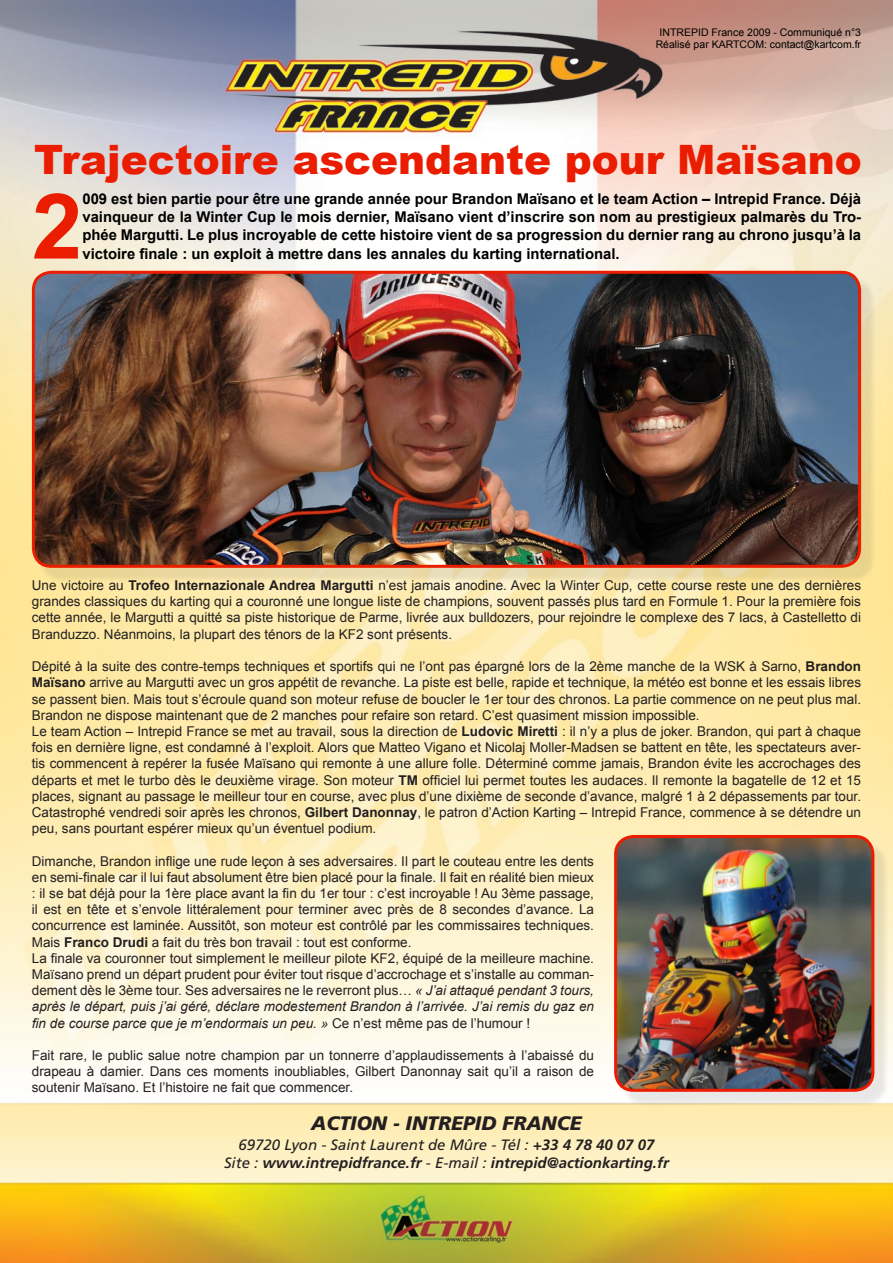
<style>
.page{position:relative;width:893px;height:1263px;background:#fff}
.page>*{position:absolute;margin:0;border:0;box-sizing:border-box;transform-origin:0 0}
.t1{font:700 90.9px "Arial";color:#eb1d00}
.t2{font:900 40.5px "Arial";color:#eb1d00}
.t3{font:italic 900 19.5px "Frutiger LT Std";color:#231f20}
.t4{font:italic 700 15px/18px "Frutiger LT Std";color:#231f20;text-align:center}
.t5{font:700 14.85px/18.1px "Arial";color:#000;text-align:justify}
.t6{font:13.5px/16.2px "Arial";color:#231f20;text-align:justify}
.t7{font:10.5px/12.6px "Arial";color:#000;text-align:center}
.s1{font-weight:700}
.s2{font-style:italic}
.s3{font-weight:400}
</style>
<div class="page">
<img style="left:0;top:0;width:893px;height:1263px">
<div style="left:38px;top:277px;width:844px;height:312px;background:#231f20;opacity:.1"></div>
<img style="left:33px;top:272px;width:827px;height:294px">
<div style="left:32px;top:271px;width:829px;height:297px;border:3px solid #eb1c00;border-radius:18px"></div>
<div style="left:620px;top:841px;width:273px;height:272px;background:#231f20;opacity:.1"></div>
<img style="left:616px;top:836px;width:257px;height:254px">
<div style="left:614px;top:835px;width:260px;height:257px;border:3px solid #eb1c00;border-radius:18px"></div>
<p class="t7" style="left:656px;top:26px;width:207px">INTREPID France 2009 - Communiqué n°3<br>Réalisé par KARTCOM: contact@kartcom.fr</p>
<h2 class="t2" style="left:34px;top:130px;width:829px">Trajectoire ascendante pour Maïsano</h2>
<h1 class="t1" style="left:32px;top:167px;width:52px">2</h1>
<p class="t5" style="left:82px;top:190px;width:780px">009 est bien partie pour être une grande année pour Brandon Maïsano et le team Action – Intrepid France. Déjà vainqueur de la Winter Cup le mois dernier, Maïsano vient d’inscrire son nom au prestigieux palmarès du Tro&shy;phée Margutti. Le plus incroyable de cette histoire vient de sa progression du dernier rang au chrono jusqu’à la victoire finale : un exploit à mettre dans les annales du karting international.</p>
<p class="t6" style="left:32px;top:577px;width:831px">Une victoire au <span class="s1">Trofeo Internazionale Andrea Margutti</span> n’est jamais anodine. Avec la Winter Cup, cette course reste une des dernières grandes classiques du karting qui a couronné une longue liste de champions, souvent passés plus tard en Formule 1. Pour la première fois cette année, le Margutti a quitté sa piste historique de Parme, livrée aux bulldozers, pour rejoindre le complexe des 7 lacs, à Castelletto di Branduzzo. Néanmoins, la plupart des ténors de la KF2 sont présents.</p>
<p class="t6" style="left:32px;top:658px;width:831px;text-align:left">Dépité à la suite des contre-temps techniques et sportifs qui ne l’ont pas épargné lors de la 2ème manche de la WSK à Sarno, <span class="s1">Brandon Maïsano</span> arrive au Margutti avec un gros appétit de revanche. La piste est belle, rapide et technique, la météo est bonne et les essais libres se passent bien. Mais tout s’écroule quand son moteur refuse de boucler le 1er tour des chronos. La partie commence on ne peut plus mal.<br>Brandon ne dispose maintenant que de 2 manches pour refaire son retard. C’est quasiment mission impossible.<br>Le team Action – Intrepid France se met au travail, sous la direction de <span class="s1">Ludovic Miretti</span> : il n’y a plus de joker. Brandon, qui part à chaque fois en dernière ligne, est condamné à l’exploit. Alors que Matteo Vigano et Nicolaj Moller-Madsen se battent en tête, les spectateurs aver&shy;tis commencent à repérer la fusée Maïsano qui remonte à une allure folle. Déterminé comme jamais, Brandon évite les accrochages des départs et met le turbo dès le deuxième virage. Son moteur <span class="s1">TM</span> officiel lui permet toutes les audaces. Il remonte la bagatelle de 12 et 15 places, signant au passage le meilleur tour en course, avec plus d’une dixième de seconde d’avance, malgré 1 à 2 dépassements par tour.<br>Catastrophé vendredi soir après les chronos, <span class="s1">Gilbert Danonnay</span>, le patron d’Action Karting – Intrepid France, commence à se détendre un peu, sans pourtant espérer mieux qu’un éventuel podium.</p>
<p class="t6" style="left:32px;top:853px;width:564px;text-align:left">Dimanche, Brandon inflige une rude leçon à ses adversaires. Il part le couteau entre les dents en semi-finale car il lui faut absolument être bien placé pour la finale. Il fait en réalité bien mieux : il se bat déjà pour la 1ère place avant la fin du 1er tour : c’est incroyable ! Au 3ème passage, il est en tête et s’envole littéralement pour terminer avec près de 8 secondes d’avance. La concurrence est laminée. Aussitôt, son moteur est contrôlé par les commissaires techniques.<br>Mais <span class="s1">Franco Drudi</span> a fait du très bon travail : tout est conforme.<br>La finale va couronner tout simplement le meilleur pilote KF2, équipé de la meilleure machine.<br>Maïsano prend un départ prudent pour éviter tout risque d’accrochage et s’installe au comman&shy;dement dès le 3ème tour. Ses adversaires ne le reverront plus… <span class="s2">« J’ai attaqué pendant 3 tours, après le départ, puis j’ai géré, déclare modestement Brandon à l’arrivée. J’ai remis du gaz en fin de course parce que je m’endormais un peu. »</span> Ce n’est même pas de l’humour !</p>
<p class="t6" style="left:32px;top:1047px;width:564px">Fait rare, le public salue notre champion par un tonnerre d’applaudissements à l’abaissé du drapeau à damier. Dans ces moments inoubliables, Gilbert Danonnay sait qu’il a raison de soutenir Maïsano. Et l’histoire ne fait que commencer.</p>
<h3 class="t3" style="left:311px;top:1112px;width:272px">ACTION - INTREPID FRANCE</h3>
<p class="t4" style="left:224px;top:1135px;width:446px"><span class="s3">69720 Lyon - Saint Laurent de Mûre - Tél :</span> +33 4 78 40 07 07<br><span class="s3">Site :</span> www.intrepidfrance.fr <span class="s3">- E-mail :</span> intrepid@actionkarting.fr</p>
</div>
